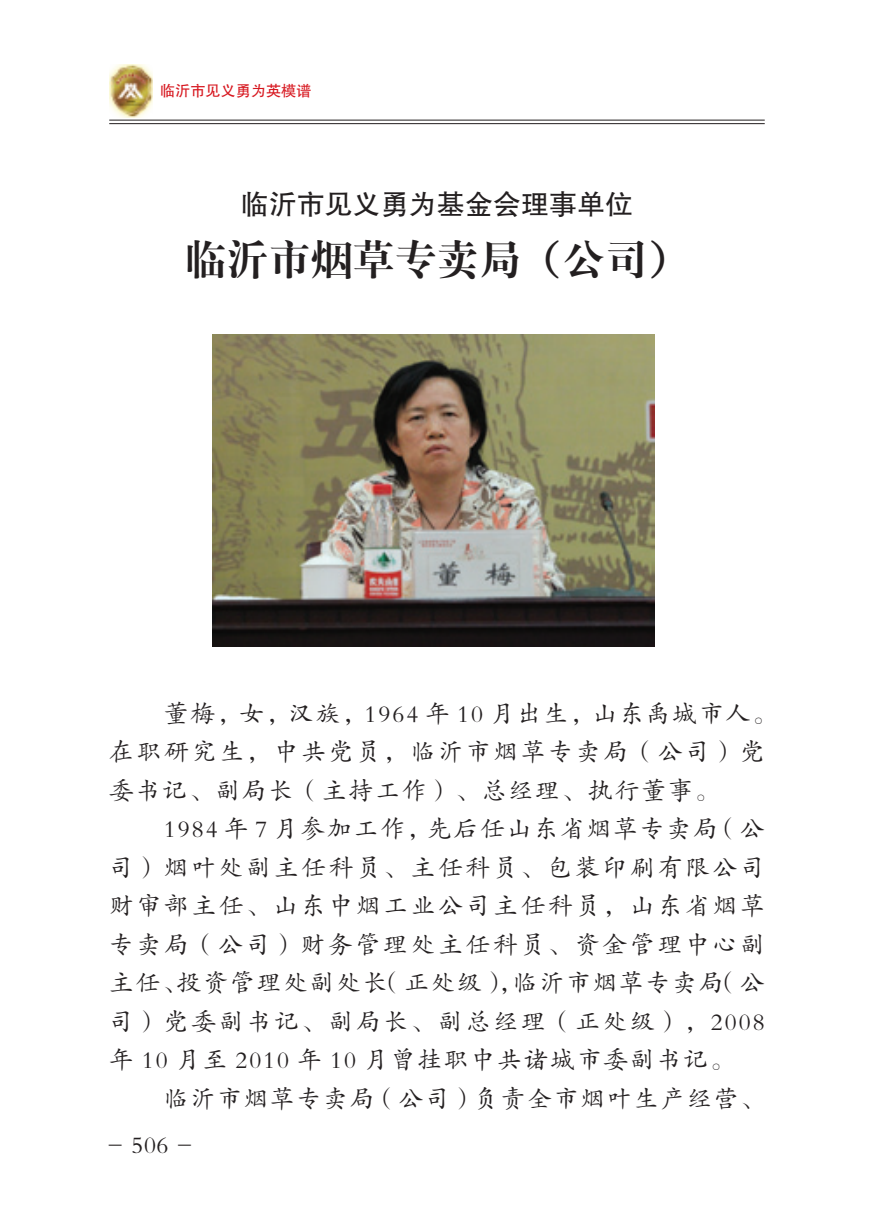
<style>
.page{position:relative;width:874px;height:1221px;background:#fff}
.page>*{position:absolute;margin:0;border:0;box-sizing:border-box;transform-origin:0 0}
.t1{font:42px "H Ya 4 gj";color:#231f20}
.t2{font:28px "FZHTJW GB1 0";color:#231f20}
.t3{font:24.5px/38.5px "FZKTJW GB1 0";letter-spacing:.085em;color:#231f20}
.t4{font:15.05px "FZHTJW GB1 0";color:#d7171f}
</style>
<div class="page">
<img style="left:109px;top:64px;width:44px;height:53px">
<hr style="left:109px;top:120px;width:655px;height:1px;background:#231f20">
<hr style="left:109px;top:123px;width:655px;height:1px;background:#231f20">
<img style="left:213px;top:334px;width:441px;height:313px">
<p class="t4" style="left:160px;top:83px;width:153px">临沂市见义勇为英模谱</p>
<p class="t2" style="left:241px;top:189px;width:393px">临沂市见义勇为基金会理事单位</p>
<p class="t1" style="left:185px;top:238px;width:505px">临沂市烟草专卖局（公司）</p>
<p class="t3" style="left:109px;top:694px;width:668px;text-indent:55px">董梅，女，汉族，1964 年 10 月出生，山东禹城市人。在职研究生，中共党员，临沂市烟草专卖局（公司）党委书记、副局长（主持工作）、总经理、执行董事。</p>
<p class="t3" style="left:109px;top:810px;width:656px;text-align:justify;text-indent:55px">1984 年 7 月参加工作，先后任山东省烟草专卖局（公司）烟叶处副主任科员、主任科员、包装印刷有限公司财审部主任、山东中烟工业公司主任科员，山东省烟草专卖局（公司）财务管理处主任科员、资金管理中心副主任、投资管理处副处长（正处级），临沂市烟草专卖局（公司）党委副书记、副局长、副总经理（正处级），2008年 10 月至 2010 年 10 月曾挂职中共诸城市委副书记。</p>
<p class="t3" style="left:164px;top:1079px;width:602px">临沂市烟草专卖局（公司）负责全市烟叶生产经营、</p>
<p class="t3" style="left:107px;top:1125px;width:87px">- 506 -</p>
</div>
